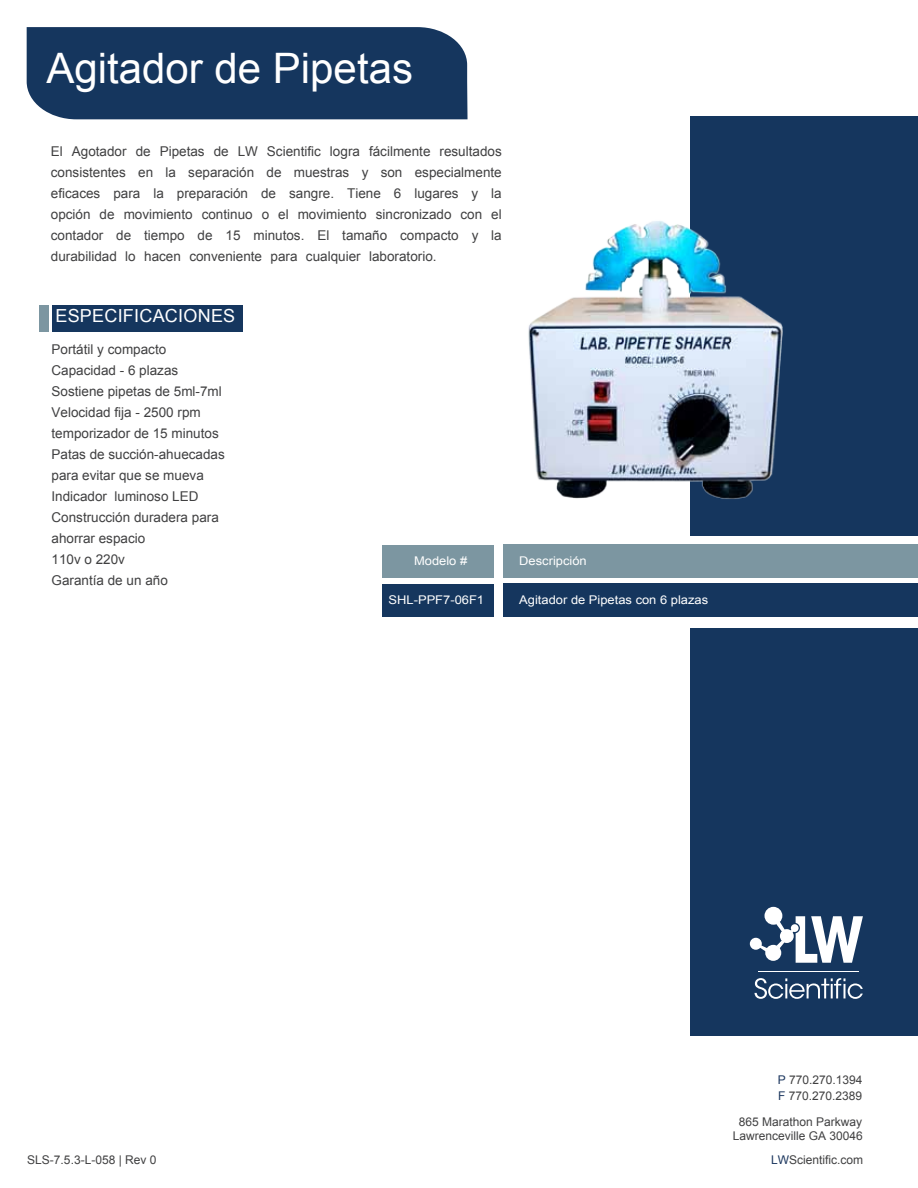
<style>
.page{position:relative;width:918px;height:1188px;background:#fff}
.page>*{position:absolute;margin:0;border:0;box-sizing:border-box;transform-origin:0 0}
.t1{font:42px "Arial";color:#fff}
.t2{font:18px "Arial";letter-spacing:.015em;color:#fff}
.t3{font:13.5px/21px "Arial";color:#404041;text-align:justify}
.t4{font:12px/16.5px "Arial";color:#404041}
.t5{font:12px "Arial";color:#fff;scale:1.08 1}
.s1{color:#1b365e}
</style>
<div class="page">
<div style="left:690px;top:628px;width:228px;height:408px;background:#15365e"></div>
<div style="left:503px;top:584px;width:415px;height:33px;background:#15365e"></div>
<div style="left:382px;top:584px;width:112px;height:33px;background:#15365e"></div>
<svg style="left:755px;top:978px;width:108px;height:21px"></svg>
<hr style="left:759px;top:971px;width:100px;height:1px;background:#fff">
<svg style="left:749px;top:906px;width:114px;height:57px"></svg>
<div style="left:27px;top:27px;width:441px;height:92px;background:#15365e"></div>
<div style="left:690px;top:116px;width:228px;height:419px;background:#15365e"></div>
<div style="left:503px;top:545px;width:415px;height:33px;background:#7c96a1"></div>
<div style="left:382px;top:545px;width:112px;height:33px;background:#7c96a1"></div>
<div style="left:52px;top:305px;width:191px;height:27px;background:#15365e"></div>
<div style="left:39px;top:305px;width:10px;height:27px;background:#7c96a1"></div>
<img style="left:528px;top:221px;width:255px;height:278px">
<h1 class="t1" style="left:46px;top:41px;width:368px">Agitador de Pipetas</h1>
<p class="t3" style="left:51px;top:141px;width:452px">El Agotador de Pipetas de LW Scientific logra fácilmente resultados consistentes en la separación de muestras y son especialmente eficaces para la preparación de sangre. Tiene 6 lugares y la opción de movimiento continuo o el movimiento sincronizado con el contador de tiempo de 15 minutos. El tamaño compacto y la durabilidad lo hacen conveniente para cualquier laboratorio.</p>
<h2 class="t2" style="left:55px;top:304px;width:181px">ESPECIFICACIONES</h2>
<p class="t3" style="left:52px;top:339px;width:175px;text-align:left">Portátil y compacto<br>Capacidad - 6 plazas<br>Sostiene pipetas de 5ml-7ml<br>Velocidad fija - 2500 rpm temporizador de 15 minutos<br>Patas de succión-ahuecadas para evitar que se mueva<br>Indicador luminoso LED<br>Construcción duradera para ahorrar espacio<br>110v o 220v<br>Garantía de un año</p>
<p class="t5" style="left:414px;top:553px;width:51px">Modelo #</p>
<p class="t5" style="left:519px;top:553px;width:64px">Descripción</p>
<p class="t5" style="left:389px;top:592px;width:90px">SHL-PPF7-06F1</p>
<p class="t5" style="left:519px;top:592px;width:176px">Agitador de Pipetas con 6 plazas</p>
<p class="t4" style="left:27px;top:1151px;width:131px">SLS-7.5.3-L-058 | Rev 0</p>
<p class="t4" style="left:778px;top:1071px;width:86px"><span class="s1">P</span> 770.270.1394<br><span class="s1">F</span> 770.270.2389</p>
<p class="t4" style="left:733px;top:1114px;width:132px;line-height:14.4px;text-align:center">865 Marathon Parkway<br>Lawrenceville GA 30046</p>
<p class="t4" style="left:771px;top:1151px;width:94px"><span class="s1">LW</span>Scientific.com</p>
</div>
